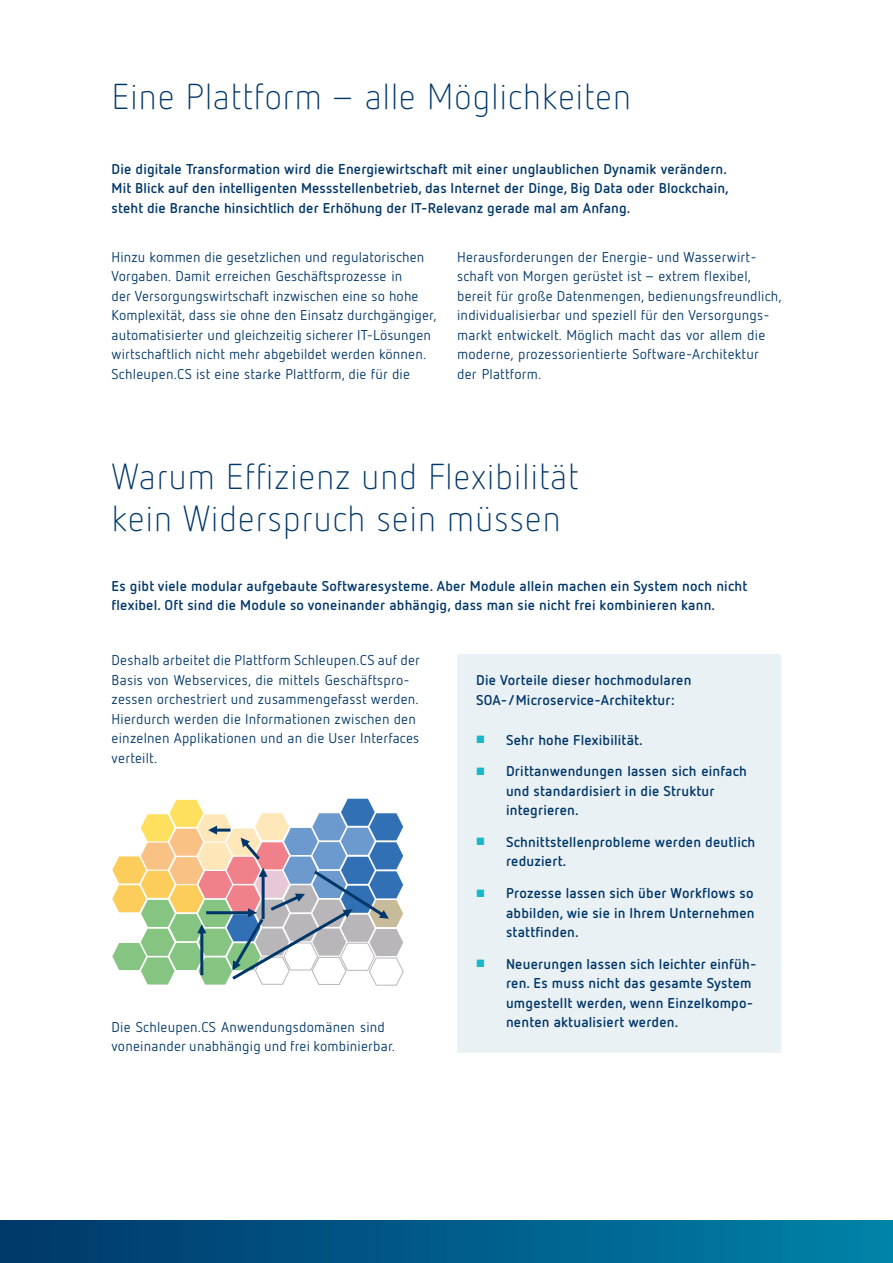
<style>
.page{position:relative;width:893px;height:1263px;background:#fff}
.page>*{position:absolute;margin:0;border:0;box-sizing:border-box;transform-origin:0 0}
.t1{font:300 36px/42px "Netto OT";letter-spacing:.015em;color:#003769}
.t2{font:14.25px/19.5px "Netto OT";letter-spacing:.015em;color:#003769}
.t3{font:700 14.25px/19.5px "Netto OT";letter-spacing:.015em;color:#003769}
.s1{font-size:10.5px;color:#18b7c9}
</style>
<div class="page">
<div style="left:457px;top:654px;width:324px;height:399px;background:#eaf1f5"></div>
<svg style="left:112px;top:799px;width:292px;height:187px"></svg>
<div style="left:0;top:1220px;width:893px;height:43px;background:linear-gradient(to right,#00366a,#0082a8)"></div>
<h1 class="t1" style="left:112px;top:75px;width:521px">Eine Plattform – alle Möglichkeiten</h1>
<p class="t3" style="left:112px;top:159px;width:619px;text-align:justify">Die digitale Transformation wird die Energiewirtschaft mit einer unglaublichen Dynamik verändern.<br>Mit Blick auf den intelligenten Messstellenbetrieb, das Internet der Dinge, Big Data oder Blockchain, steht die Branche hinsichtlich der Erhöhung der IT-Relevanz gerade mal am Anfang.</p>
<p class="t2" style="left:112px;top:247px;width:326px">Hinzu kommen die gesetzlichen und regulatorischen Vorgaben. Damit erreichen Geschäftsprozesse in<br>der Versorgungswirtschaft inzwischen eine so hohe Komplexität, dass sie ohne den Einsatz durchgängiger, automatisierter und gleichzeitig sicherer IT-Lösungen wirtschaftlich nicht mehr abgebildet werden können.<br>Schleupen.CS ist eine starke Plattform, die für die</p>
<p class="t2" style="left:457px;top:247px;width:326px">Herausforderungen der Energie- und Wasserwirt&shy;schaft von Morgen gerüstet ist – extrem flexibel, bereit für große Datenmengen, bedienungsfreundlich, individualisierbar und speziell für den Versorgungs&shy;markt entwickelt. Möglich macht das vor allem die moderne, prozessorientierte Software-Architektur der Plattform.</p>
<h1 class="t1" style="left:112px;top:455px;width:469px">Warum Effizienz und Flexibilität kein Widerspruch sein müssen</h1>
<p class="t3" style="left:112px;top:576px;width:637px">Es gibt viele modular aufgebaute Softwaresysteme. Aber Module allein machen ein System noch nicht flexibel. Oft sind die Module so voneinander abhängig, dass man sie nicht frei kombinieren kann.</p>
<p class="t2" style="left:112px;top:650px;width:310px">Deshalb arbeitet die Plattform Schleupen.CS auf der Basis von Webservices, die mittels Geschäftspro&shy;zessen orchestriert und zusammengefasst werden.<br>Hierdurch werden die Informationen zwischen den einzelnen Applikationen und an die User Interfaces verteilt.</p>
<p class="t2" style="left:112px;top:1017px;width:285px">Die Schleupen.CS Anwendungsdomänen sind voneinander unabhängig und frei kombinierbar.</p>
<p class="t3" style="left:476px;top:670px;width:217px">Die Vorteile dieser hochmodularen<br>SOA-/Microservice-Architektur:</p>
<p class="t3" style="left:476px;top:729px;width:168px"><span class="s1">■</span> Sehr hohe Flexibilität.</p>
<p class="t3" style="left:506px;top:761px;width:242px;text-indent:-30px"><span class="s1">■</span> Drittanwendungen lassen sich einfach und standardisiert in die Struktur integrieren.</p>
<p class="t3" style="left:506px;top:832px;width:251px;text-indent:-30px"><span class="s1">■</span> Schnittstellenprobleme werden deutlich reduziert.</p>
<p class="t3" style="left:506px;top:883px;width:250px;text-align:justify;text-indent:-30px"><span class="s1">■</span> Prozesse lassen sich über Workflows so abbilden, wie sie in Ihrem Unternehmen stattfinden.</p>
<p class="t3" style="left:506px;top:953px;width:252px;text-indent:-30px"><span class="s1">■</span> Neuerungen lassen sich leichter einfüh&shy;ren. Es muss nicht das gesamte System umgestellt werden, wenn Einzelkompo&shy;nenten aktualisiert werden.</p>
</div>
